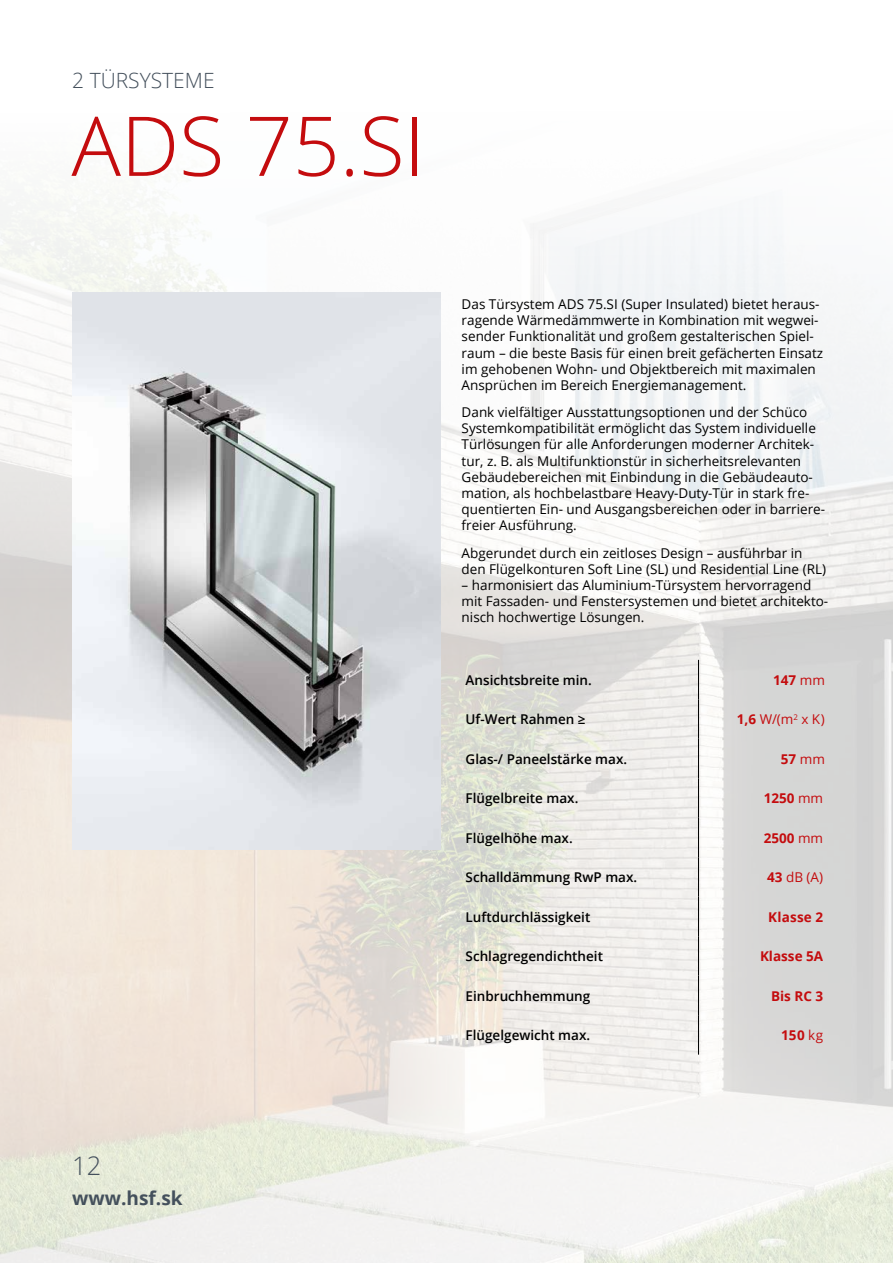
<style>
.page{position:relative;width:893px;height:1263px;background:#fff}
.page>*{position:absolute;margin:0;border:0;box-sizing:border-box;transform-origin:0 0}
.t1{font:300 82.5px "Open Sans";color:#c40c0e}
.t2{font:300 25.5px "Open Sans";color:#44505c}
.t3{font:300 21px "Open Sans";color:#44505c}
.t4{font:700 19.05px "Open Sans";color:#44505c}
.t5{font:13.5px/16.2px "Open Sans";color:#000}
.t6{font:600 13.5px "Open Sans";color:#000}
.t7{font:700 13.5px "Open Sans";color:#c40c0e}
.t8{font:13.5px "Open Sans";color:#c40c0e}
.s1{font-weight:400}
.s2{font-weight:700}
</style>
<div class="page">
<img style="left:0;top:208px;width:893px;height:1055px">
<img style="left:72px;top:293px;width:368px;height:557px">
<hr style="left:698px;top:660px;width:1px;height:39px;background:#000">
<hr style="left:698px;top:699px;width:1px;height:40px;background:#000">
<hr style="left:698px;top:739px;width:1px;height:39px;background:#000">
<hr style="left:698px;top:778px;width:1px;height:40px;background:#000">
<hr style="left:698px;top:818px;width:1px;height:39px;background:#000">
<hr style="left:698px;top:857px;width:1px;height:40px;background:#000">
<hr style="left:698px;top:897px;width:1px;height:39px;background:#000">
<hr style="left:698px;top:936px;width:1px;height:40px;background:#000">
<hr style="left:698px;top:976px;width:1px;height:39px;background:#000">
<hr style="left:698px;top:1015px;width:1px;height:39px;background:#000">
<h3 class="t3" style="left:72px;top:66px;width:144px">2 TÜRSYSTEME</h3>
<h1 class="t1" style="left:71px;top:89px;width:355px">ADS 75.SI</h1>
<h2 class="t2" style="left:72px;top:1148px;width:31px">12</h2>
<h3 class="t4" style="left:72px;top:1185px;width:112px">www.hsf.sk</h3>
<p class="t5" style="left:462px;top:296px;width:363px">Das Türsystem ADS 75.SI (Super Insulated) bietet heraus&shy;ragende Wärmedämmwerte in Kombination mit wegwei&shy;sender Funktionalität und großem gestalterischen Spiel&shy;raum – die beste Basis für einen breit gefächerten Einsatz im gehobenen Wohn- und Objektbereich mit maximalen Ansprüchen im Bereich Energiemanagement.</p>
<p class="t5" style="left:462px;top:404px;width:365px">Dank vielfältiger Ausstattungsoptionen und der Schüco Systemkompatibilität ermöglicht das System individuelle Türlösungen für alle Anforderungen moderner Architek&shy;tur, z. B. als Multifunktionstür in sicherheitsrelevanten Gebäudebereichen mit Einbindung in die Gebäudeauto&shy;mation, als hochbelastbare Heavy-Duty-Tür in stark fre&shy;quentierten Ein- und Ausgangsbereichen oder in barriere&shy;freier Ausführung.</p>
<p class="t5" style="left:462px;top:544px;width:366px">Abgerundet durch ein zeitloses Design – ausführbar in den Flügelkonturen Soft Line (SL) und Residential Line (RL)</p>
<p class="t5" style="left:462px;top:576px;width:368px">– harmonisiert das Aluminium-Türsystem hervorragend mit Fassaden- und Fenstersystemen und bietet architekto&shy;nisch hochwertige Lösungen.</p>
<p class="t6" style="left:466px;top:671px;width:128px">Ansichtsbreite min.</p>
<p class="t7" style="left:773px;top:670px;width:53px">147 <span class="s1">mm</span></p>
<p class="t6" style="left:466px;top:710px;width:121px">Uf-Wert Rahmen ≥</p>
<p class="t8" style="left:737px;top:710px;width:90px"><span class="s2">1,6</span> W/(m<sup>2</sup> x K)</p>
<p class="t6" style="left:466px;top:749px;width:163px">Glas-/ Paneelstärke max.</p>
<p class="t7" style="left:781px;top:749px;width:46px">57 <span class="s1">mm</span></p>
<p class="t6" style="left:466px;top:789px;width:114px">Flügelbreite max.</p>
<p class="t7" style="left:764px;top:789px;width:61px">1250 <span class="s1">mm</span></p>
<p class="t6" style="left:466px;top:828px;width:109px">Flügelhöhe max.</p>
<p class="t7" style="left:764px;top:828px;width:61px">2500 <span class="s1">mm</span></p>
<p class="t6" style="left:466px;top:868px;width:173px">Schalldämmung RwP max.</p>
<p class="t8" style="left:767px;top:868px;width:57px"><span class="s2">43</span> dB (A)</p>
<p class="t6" style="left:466px;top:907px;width:126px">Luftdurchlässigkeit</p>
<p class="t7" style="left:768px;top:907px;width:56px">Klasse 2</p>
<p class="t6" style="left:466px;top:947px;width:139px">Schlagregendichtheit</p>
<p class="t7" style="left:760px;top:947px;width:65px">Klasse 5A</p>
<p class="t6" style="left:466px;top:986px;width:126px">Einbruchhemmung</p>
<p class="t7" style="left:771px;top:986px;width:54px">Bis RC 3</p>
<p class="t6" style="left:466px;top:1026px;width:126px">Flügelgewicht max.</p>
<p class="t7" style="left:781px;top:1025px;width:43px">150 <span class="s1">kg</span></p>
</div>
